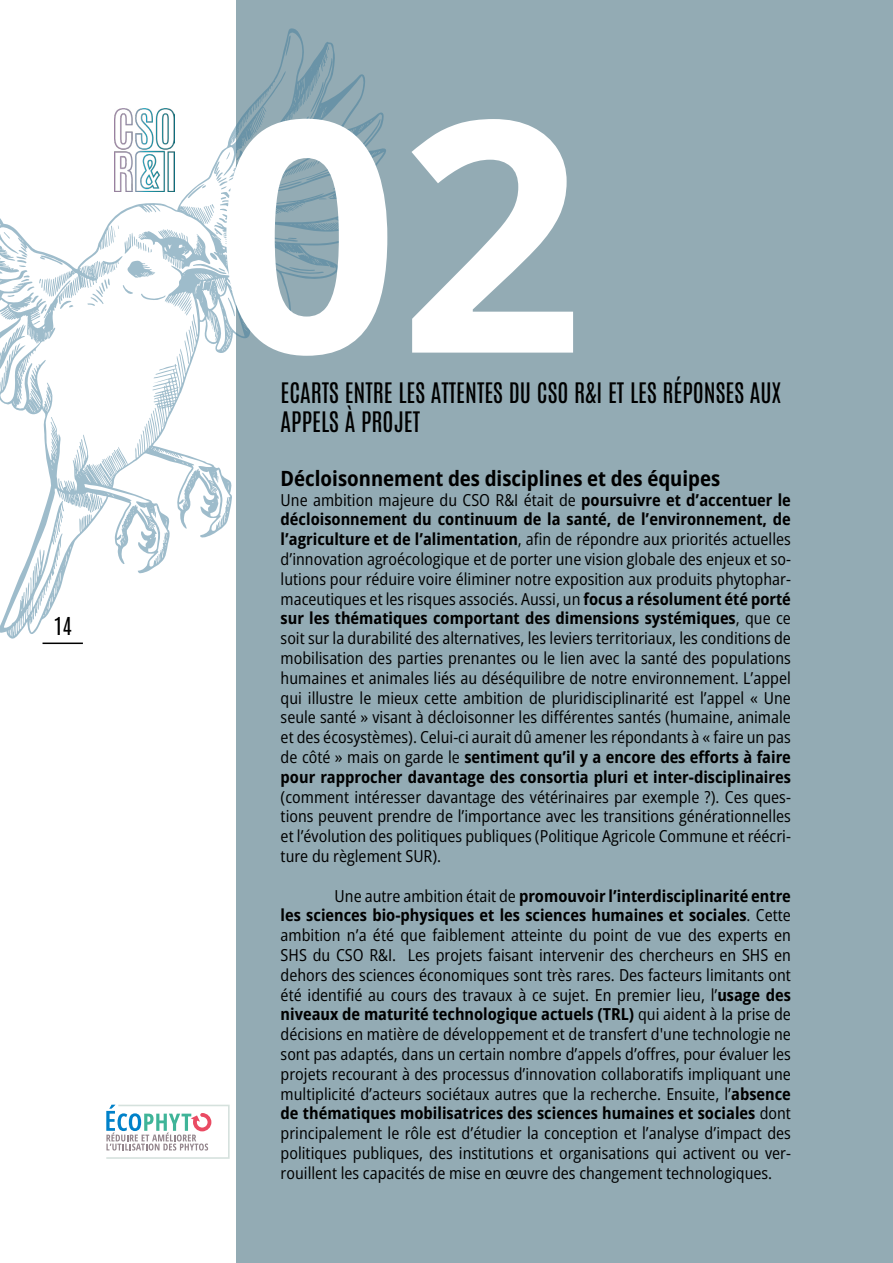
<style>
.page{position:relative;width:893px;height:1263px;background:#fff}
.page>*{position:absolute;margin:0;border:0;box-sizing:border-box;transform-origin:0 0}
.t1{font:700 322.5px "Open Sans";color:#fff}
.t2{font:24px/28.8px "Antonio";color:#000}
.t3{font:700 semi-condensed 21px "Open Sans";color:#000}
.t4{font:21px "Antonio";color:#000}
.t5{font:semi-condensed 16.5px/19.8px "Open Sans";color:#000;text-align:justify}
.s1{font-weight:700}
</style>
<div class="page">
<div style="left:236px;top:0;width:657px;height:1263px;background:#93abb4"></div>
<hr style="left:43px;top:642px;width:40px;height:2px;background:#000">
<svg style="left:106px;top:1105px;width:124px;height:54px"></svg>
<svg style="left:0;top:28px;width:386px;height:611px"></svg>
<svg style="left:4px;top:232px;width:6px;height:7px"></svg>
<svg style="left:7px;top:249px;width:72px;height:65px"></svg>
<svg style="left:87px;top:116px;width:294px;height:200px"></svg>
<p class="t4" style="left:54px;top:611px;width:19px">14</p>
<h1 class="t1" style="left:215px;top:15px;width:370px">02</h1>
<h2 class="t2" style="left:281px;top:379px;width:502px">ECARTS ENTRE LES ATTENTES DU CSO R&amp;I ET LES RÉPONSES AUX<br>APPELS À PROJET</h2>
<p class="t3" style="left:281px;top:464px;width:441px">Décloisonnement des disciplines et des équipes</p>
<p class="t5" style="left:281px;top:489px;width:512px">Une ambition majeure du CSO R&amp;I était de <span class="s1">poursuivre et d’accentuer le décloisonnement du continuum de la santé, de l’environnement, de l’agriculture et de l’alimentation</span>, afin de répondre aux priorités actuelles d’innovation agroécologique et de porter une vision globale des enjeux et so&shy;lutions pour réduire voire éliminer notre exposition aux produits phytophar&shy;maceutiques et les risques associés. Aussi, un <span class="s1">focus a résolument été porté sur les thématiques comportant des dimensions systémiques</span>, que ce soit sur la durabilité des alternatives, les leviers territoriaux, les conditions de mobilisation des parties prenantes ou le lien avec la santé des populations humaines et animales liés au déséquilibre de notre environnement. L’appel qui illustre le mieux cette ambition de pluridisciplinarité est l’appel « Une seule santé » visant à décloisonner les différentes santés (humaine, animale et des écosystèmes). Celui-ci aurait dû amener les répondants à « faire un pas de côté » mais on garde le <span class="s1">sentiment qu’il y a encore des efforts à faire pour rapprocher davantage des consortia pluri et inter-disciplinaires</span></p>
<p class="t5" style="left:281px;top:786px;width:512px">(comment intéresser davantage des vétérinaires par exemple ?). Ces ques&shy;tions peuvent prendre de l’importance avec les transitions générationnelles et l’évolution des politiques publiques (Politique Agricole Commune et réécri&shy;ture du règlement SUR).</p>
<p class="t5" style="left:281px;top:885px;width:512px;text-indent:54px">Une autre ambition était de <span class="s1">promouvoir l’interdisciplinarité entre les sciences bio-physiques et les sciences humaines et sociales</span>. Cette ambition n’a été que faiblement atteinte du point de vue des experts en SHS du CSO R&amp;I. Les projets faisant intervenir des chercheurs en SHS en dehors des sciences économiques sont très rares. Des facteurs limitants ont été identifié au cours des travaux à ce sujet. En premier lieu, l’<span class="s1">usage des niveaux de maturité technologique actuels (TRL)</span> qui aident à la prise de décisions en matière de développement et de transfert d'une technologie ne sont pas adaptés, dans un certain nombre d’appels d’offres, pour évaluer les projets recourant à des processus d’innovation collaboratifs impliquant une multiplicité d’acteurs sociétaux autres que la recherche. Ensuite, l’<span class="s1">absence de thématiques mobilisatrices des sciences humaines et sociales</span> dont principalement le rôle est d’étudier la conception et l’analyse d’impact des politiques publiques, des institutions et organisations qui activent ou ver&shy;rouillent les capacités de mise en œuvre des changement technologiques.</p>
</div>
